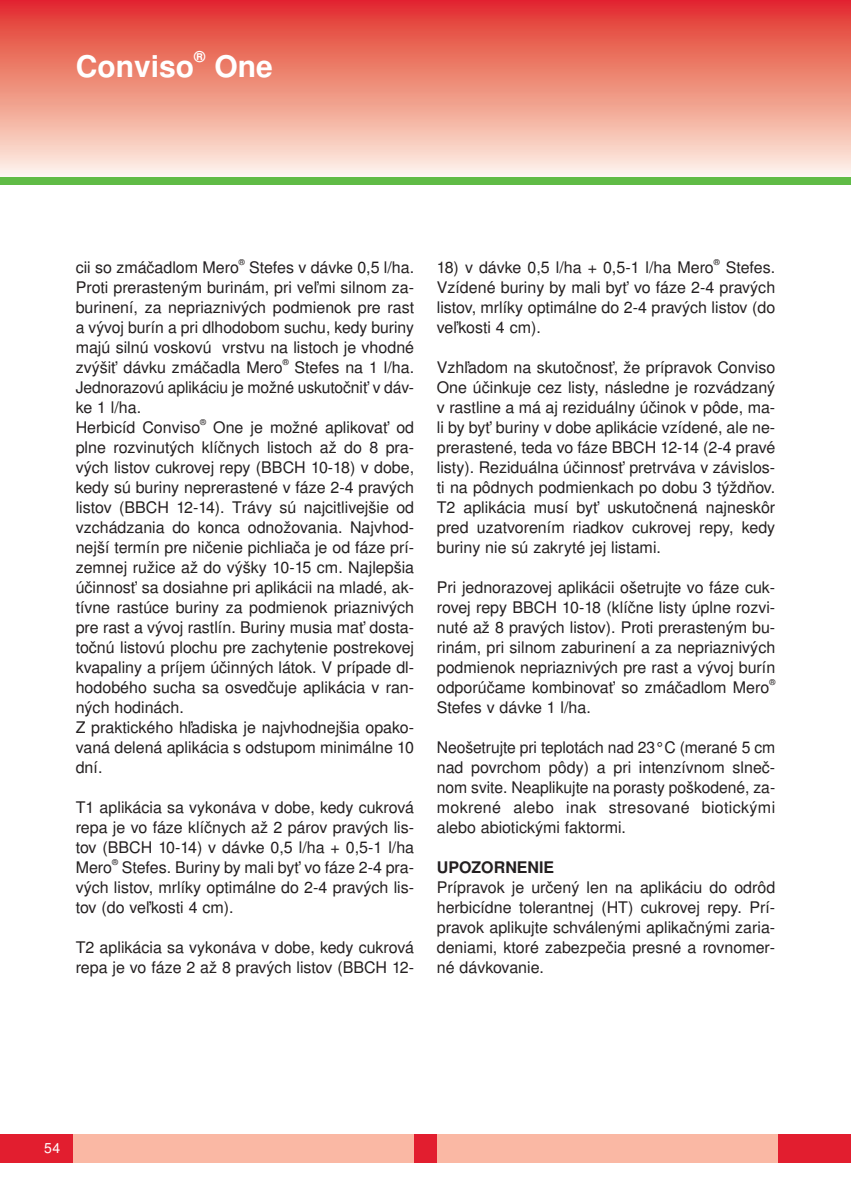
<style>
.page{position:relative;width:851px;height:1191px;background:#fff}
.page>*{position:absolute;margin:0;border:0;box-sizing:border-box;transform-origin:0 0}
.t1{font:700 30px "Nimbus Sans LCE";color:#fff}
.t2{font:16px/20px "Nimbus Sans LCE";color:#231f20;text-align:justify}
.t3{font:700 16px "Nimbus Sans LCE";color:#231f20}
.t4{font:700 15px "Nimbus Sans LCE";color:#fff}
.t5{font:14px "Nimbus Sans LCE";color:#fff}
.t6{font:8px "Nimbus Sans LCE";color:#231f20}
</style>
<div class="page">
<div style="left:0;top:1134px;width:850px;height:28px;background:#e21e2f"></div>
<div style="left:74px;top:1134px;width:340px;height:28px;background:#fab8a4"></div>
<div style="left:437px;top:1134px;width:340px;height:28px;background:#fab8a4"></div>
<div style="left:0;top:0;width:850px;height:179px;background:linear-gradient(to bottom,#e12e24,#fef8e7)"></div>
<div style="left:0;top:177px;width:850px;height:7px;background:#60bb46"></div>
<h1 class="t1" style="left:76px;top:49px;width:120px">Conviso</h1>
<p class="t4" style="left:194px;top:48px;width:13px">®</p>
<h1 class="t1" style="left:214px;top:49px;width:60px">One</h1>
<p class="t2" style="left:76px;top:257px;width:165px">cii so zmáčadlom Mero</p>
<p class="t6" style="left:239px;top:257px;width:7px">®</p>
<p class="t2" style="left:76px;top:257px;width:340px;text-indent:173px">Stefes v dávke 0,5 l/ha.<br>Proti prerasteným burinám, pri veľmi silnom za&shy;burinení, za nepriaznivých podmienok pre rast a vývoj burín a pri dlhodobom suchu, kedy buriny majú silnú voskovú vrstvu na listoch je vhodné zvýšiť dávku zmáčadla Mero</p>
<p class="t6" style="left:283px;top:357px;width:7px">®</p>
<p class="t2" style="left:76px;top:357px;width:340px;text-align:left;text-indent:219px">Stefes na 1 l/ha.<br>Jednorazovú aplikáciu je možné uskutočniť v dáv&shy;ke 1 l/ha.<br>Herbicíd Conviso</p>
<p class="t6" style="left:200px;top:417px;width:7px">®</p>
<p class="t2" style="left:76px;top:417px;width:340px;text-align:left;text-indent:137px">One je možné aplikovať od plne rozvinutých klíčnych listoch až do 8 pra&shy;vých listov cukrovej repy (BBCH 10-18) v dobe, kedy sú buriny neprerastené v fáze 2-4 pravých listov (BBCH 12-14). Trávy sú najcitlivejšie od vzchádzania do konca odnožovania. Najvhod&shy;nejší termín pre ničenie pichliača je od fáze prí&shy;zemnej ružice až do výšky 10-15 cm. Najlepšia účinnosť sa dosiahne pri aplikácii na mladé, ak&shy;tívne rastúce buriny za podmienok priaznivých pre rast a vývoj rastlín. Buriny musia mať dosta&shy;točnú listovú plochu pre zachytenie postrekovej kvapaliny a príjem účinných látok. V prípade dl&shy;hodobého sucha sa osvedčuje aplikácia v ran&shy;ných hodinách.<br>Z praktického hľadiska je najvhodnejšia opako&shy;vaná delená aplikácia s odstupom minimálne 10 dní.</p>
<p class="t2" style="left:76px;top:797px;width:340px">T1 aplikácia sa vykonáva v dobe, kedy cukrová repa je vo fáze klíčnych až 2 párov pravých lis&shy;tov (BBCH 10-14) v dávke 0,5 l/ha + 0,5-1 l/ha Mero</p>
<p class="t6" style="left:112px;top:857px;width:7px">®</p>
<p class="t2" style="left:76px;top:857px;width:340px;text-indent:46px">Stefes. Buriny by mali byť vo fáze 2-4 pra&shy;vých listov, mrlíky optimálne do 2-4 pravých lis&shy;tov (do veľkosti 4 cm).</p>
<p class="t2" style="left:76px;top:937px;width:340px">T2 aplikácia sa vykonáva v dobe, kedy cukrová repa je vo fáze 2 až 8 pravých listov (BBCH 12-</p>
<p class="t2" style="left:437px;top:257px;width:278px">18) v dávke 0,5 l/ha + 0,5-1 l/ha Mero</p>
<p class="t6" style="left:713px;top:257px;width:7px">®</p>
<p class="t2" style="left:437px;top:257px;width:340px;text-indent:289px">Stefes.<br>Vzídené buriny by mali byť vo fáze 2-4 pravých listov, mrlíky optimálne do 2-4 pravých listov (do veľkosti 4 cm).</p>
<p class="t2" style="left:437px;top:357px;width:340px">Vzhľadom na skutočnosť, že prípravok Conviso One účinkuje cez listy, následne je rozvádzaný v rastline a má aj reziduálny účinok v pôde, ma&shy;li by byť buriny v dobe aplikácie vzídené, ale ne&shy;prerastené, teda vo fáze BBCH 12-14 (2-4 pravé listy). Reziduálna účinnosť pretrváva v závislos&shy;ti na pôdnych podmienkach po dobu 3 týždňov.<br>T2 aplikácia musí byť uskutočnená najneskôr pred uzatvorením riadkov cukrovej repy, kedy buriny nie sú zakryté jej listami.</p>
<p class="t2" style="left:437px;top:577px;width:340px">Pri jednorazovej aplikácii ošetrujte vo fáze cuk&shy;rovej repy BBCH 10-18 (klíčne listy úplne rozvi&shy;nuté až 8 pravých listov). Proti prerasteným bu&shy;rinám, pri silnom zaburinení a za nepriaznivých podmienok nepriaznivých pre rast a vývoj burín odporúčame kombinovať so zmáčadlom Mero</p>
<p class="t6" style="left:769px;top:677px;width:7px">®</p>
<p class="t2" style="left:437px;top:697px;width:155px">Stefes v dávke 1 l/ha.</p>
<p class="t2" style="left:437px;top:737px;width:340px">Neošetrujte pri teplotách nad 23°C (merané 5 cm nad povrchom pôdy) a pri intenzívnom slneč&shy;nom svite. Neaplikujte na porasty poškodené, za&shy;mokrené alebo inak stresované biotickými alebo abiotickými faktormi.</p>
<p class="t3" style="left:437px;top:858px;width:119px">UPOZORNENIE</p>
<p class="t2" style="left:437px;top:877px;width:340px">Prípravok je určený len na aplikáciu do odrôd herbicídne tolerantnej (HT) cukrovej repy. Prí&shy;pravok aplikujte schválenými aplikačnými zaria&shy;deniami, ktoré zabezpečia presné a rovnomer&shy;né dávkovanie.</p>
<p class="t5" style="left:44px;top:1140px;width:18px">54</p>
</div>
